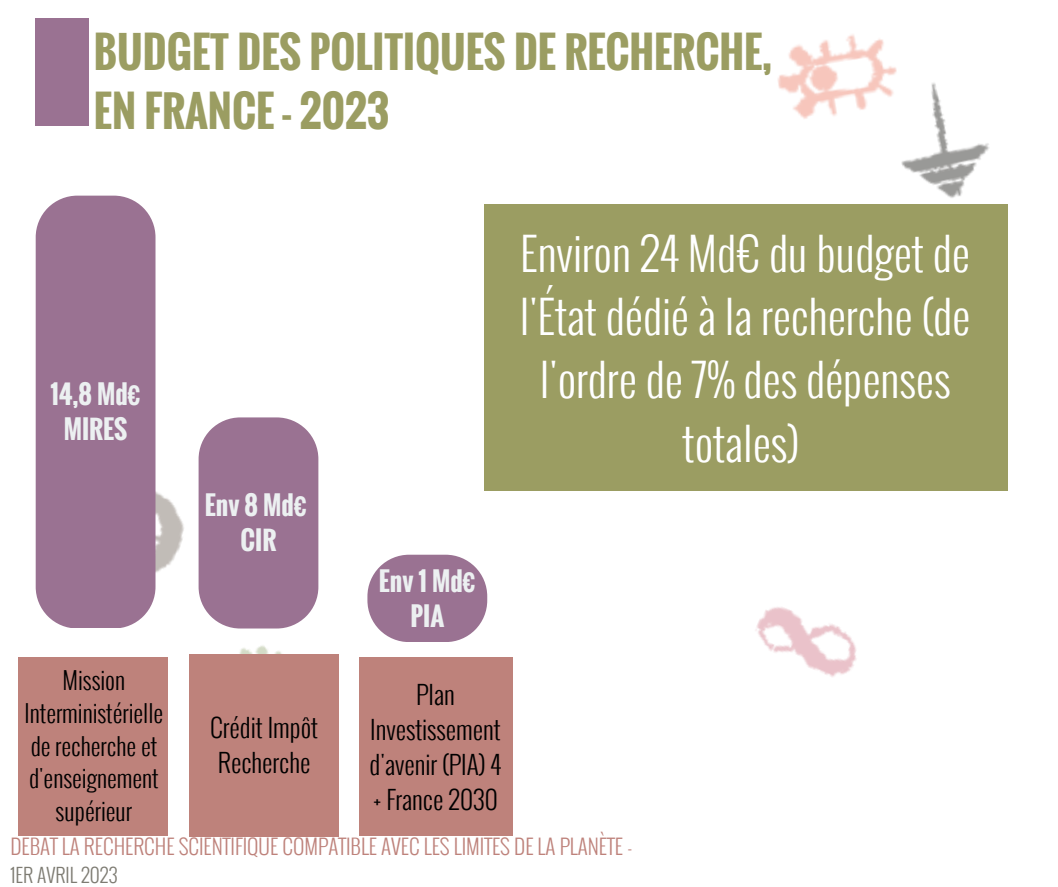
<style>
.page{position:relative;width:1058px;height:887px;background:#fff}
.page>*{position:absolute;margin:0;border:0;box-sizing:border-box;transform-origin:0 0}
.t1{font:300 45px/63px "Oswald";color:#fff;text-align:center}
.t2{font:700 42px/58.5px "Oswald";color:#9b9d62}
.t3{font:300 25.5px/34.8px "Oswald";color:#000}
.t4{font:700 25.5px/34.8px "Oswald";color:#ecf0f1;text-align:center}
.t5{font:300 24px/32.7px "Oswald";color:#000;text-align:center}
.t6{font:300 21px "Oswald";color:#be827b}
.t7{font:300 19.5px "Oswald";color:#7d7b72}
</style>
<div class="page">
<div style="left:36px;top:18px;width:53px;height:108px;background:#9a7292"></div>
<img style="left:756px;top:607px;width:101px;height:70px">
<img style="left:777px;top:34px;width:107px;height:85px">
<img style="left:849px;top:45px;width:159px;height:199px">
<img style="left:234px;top:580px;width:105px;height:217px">
<svg style="left:755px;top:628px;width:35px;height:49px"></svg>
<div style="left:36px;top:196px;width:119px;height:432px;background:#9a7292"></div>
<svg style="left:84px;top:417px;width:234px;height:211px"></svg>
<svg style="left:367px;top:554px;width:120px;height:88px;background:#a987a2"></svg>
<div style="left:484px;top:204px;width:523px;height:286px;background:#9b9d62"></div>
<div style="left:189px;top:653px;width:149px;height:183px;background:#be827b"></div>
<div style="left:359px;top:656px;width:153px;height:179px;background:#be827b"></div>
<div style="left:19px;top:656px;width:149px;height:179px;background:#be827b"></div>
<p class="t2" style="left:94px;top:22px;width:679px">BUDGET DES POLITIQUES DE RECHERCHE,<br>EN FRANCE - 2023</p>
<p class="t4" style="left:50px;top:376px;width:92px">14,8 Md€<br>MIRES</p>
<p class="t4" style="left:205px;top:487px;width:103px">Env 8 Md€<br>CIR</p>
<p class="t5" style="left:25px;top:663px;width:140px">Mission<br>Interministérielle de recherche et d'enseignement supérieur</p>
<p class="t3" style="left:210px;top:709px;width:109px">Crédit Impôt<br>Recherche</p>
<p class="t1" style="left:520px;top:220px;width:452px">Environ 24 Md€ du budget de l'État dédié à la recherche (de l'ordre de 7% des dépenses totales)</p>
<p class="t4" style="left:379px;top:563px;width:98px">Env 1 Md€<br>PIA</p>
<p class="t3" style="left:369px;top:676px;width:133px;text-align:center">Plan<br>Investissement d'avenir (PIA) 4 + France 2030</p>
<p class="t6" style="left:10px;top:830px;width:623px">DÉBAT LA RECHERCHE SCIENTIFIQUE COMPATIBLE AVEC LES LIMITES DE LA PLANÈTE -</p>
<p class="t7" style="left:10px;top:860px;width:109px">1ER AVRIL 2023</p>
</div>
